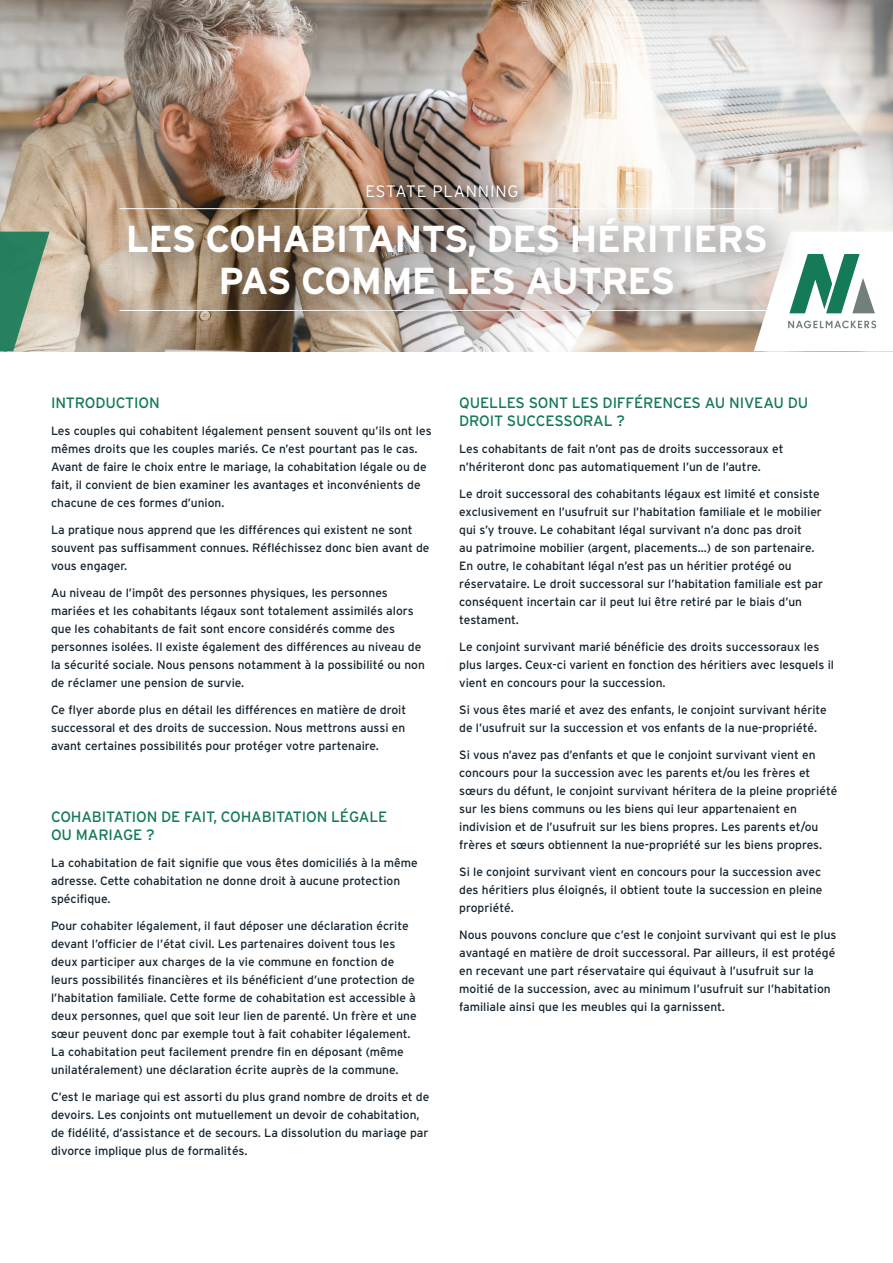
<style>
.page{position:relative;width:893px;height:1263px;background:#fff}
.page>*{position:absolute;margin:0;border:0;box-sizing:border-box;transform-origin:0 0}
.Titel{font:700 37.5px/42px "Interstate";letter-spacing:-.02em;color:#fff;text-align:center}
.Titre_du_chapitre_-_Aligner_à_gauche{font:300 16.5px "Interstate";letter-spacing:.05em;color:#fff}
.Titre_-_Aligner_à_gauche{font:15px/18px "Interstate";letter-spacing:-.01em;color:#147a57}
.Corps_de_texte{font:12px/18px "Interstate";color:#16242e}
</style>
<div class="page">
<img style="left:0;top:0;width:893px;height:351px">
<svg style="left:0;top:232px;width:50px;height:119px;background:#6a9d81"></svg>
<svg style="left:754px;top:232px;width:139px;height:119px"></svg>
<div style="left:107px;top:198px;width:691px;height:131px;background:#231f20;opacity:.74"></div>
<div style="left:362px;top:181px;width:166px;height:27px;background:#231f20;opacity:.75"></div>
<p class="Titre_du_chapitre_-_Aligner_à_gauche" style="left:366px;top:181px;width:154px">ESTATE PLANNING</p>
<p class="Titel" style="left:126px;top:218px;width:644px">LES COHABITANTS, DES HÉRITIERS<br>PAS COMME LES AUTRES</p>
<p class="Titre_-_Aligner_à_gauche" style="left:51px;top:394px;width:110px">INTRODUCTION</p>
<p class="Corps_de_texte" style="left:51px;top:422px;width:382px">Les couples qui cohabitent légalement pensent souvent qu’ils ont les mêmes droits que les couples mariés. Ce n’est pourtant pas le cas.<br>Avant de faire le choix entre le mariage, la cohabitation légale ou de fait, il convient de bien examiner les avantages et inconvénients de chacune de ces formes d’union.</p>
<p class="Corps_de_texte" style="left:51px;top:521px;width:380px">La pratique nous apprend que les différences qui existent ne sont souvent pas suffisamment connues. Réfléchissez donc bien avant de vous engager.</p>
<p class="Corps_de_texte" style="left:51px;top:584px;width:375px">Au niveau de l’impôt des personnes physiques, les personnes mariées et les cohabitants légaux sont totalement assimilés alors que les cohabitants de fait sont encore considérés comme des personnes isolées. Il existe également des différences au niveau de la sécurité sociale. Nous pensons notamment à la possibilité ou non de réclamer une pension de survie.</p>
<p class="Corps_de_texte" style="left:51px;top:701px;width:357px;text-align:justify">Ce flyer aborde plus en détail les différences en matière de droit successoral et des droits de succession. Nous mettrons aussi en avant certaines possibilités pour protéger votre partenaire.</p>
<p class="Titre_-_Aligner_à_gauche" style="left:51px;top:808px;width:338px">COHABITATION DE FAIT, COHABITATION LÉGALE<br>OU MARIAGE ?</p>
<p class="Corps_de_texte" style="left:51px;top:854px;width:368px">La cohabitation de fait signifie que vous êtes domiciliés à la même adresse. Cette cohabitation ne donne droit à aucune protection spécifique.</p>
<p class="Corps_de_texte" style="left:51px;top:917px;width:367px">Pour cohabiter légalement, il faut déposer une déclaration écrite devant l’officier de l’état civil. Les partenaires doivent tous les deux participer aux charges de la vie commune en fonction de leurs possibilités financières et ils bénéficient d’une protection de l’habitation familiale. Cette forme de cohabitation est accessible à deux personnes, quel que soit leur lien de parenté. Un frère et une sœur peuvent donc par exemple tout à fait cohabiter légalement.<br>La cohabitation peut facilement prendre fin en déposant (même unilatéralement) une déclaration écrite auprès de la commune.</p>
<p class="Corps_de_texte" style="left:51px;top:1088px;width:380px">C’est le mariage qui est assorti du plus grand nombre de droits et de devoirs. Les conjoints ont mutuellement un devoir de cohabitation, de fidélité, d’assistance et de secours. La dissolution du mariage par divorce implique plus de formalités.</p>
<p class="Titre_-_Aligner_à_gauche" style="left:459px;top:394px;width:351px">QUELLES SONT LES DIFFÉRENCES AU NIVEAU DU<br>DROIT SUCCESSORAL ?</p>
<p class="Corps_de_texte" style="left:459px;top:440px;width:326px">Les cohabitants de fait n’ont pas de droits successoraux et n’hériteront donc pas automatiquement l’un de l’autre.</p>
<p class="Corps_de_texte" style="left:459px;top:485px;width:365px">Le droit successoral des cohabitants légaux est limité et consiste exclusivement en l’usufruit sur l’habitation familiale et le mobilier qui s’y trouve. Le cohabitant légal survivant n’a donc pas droit<br>au patrimoine mobilier (argent, placements...) de son partenaire.<br>En outre, le cohabitant légal n’est pas un héritier protégé ou réservataire. Le droit successoral sur l’habitation familiale est par conséquent incertain car il peut lui être retiré par le biais d’un testament.</p>
<p class="Corps_de_texte" style="left:459px;top:638px;width:376px">Le conjoint survivant marié bénéficie des droits successoraux les plus larges. Ceux-ci varient en fonction des héritiers avec lesquels il vient en concours pour la succession.</p>
<p class="Corps_de_texte" style="left:459px;top:701px;width:369px">Si vous êtes marié et avez des enfants, le conjoint survivant hérite de l’usufruit sur la succession et vos enfants de la nue-propriété.</p>
<p class="Corps_de_texte" style="left:459px;top:746px;width:380px">Si vous n’avez pas d’enfants et que le conjoint survivant vient en concours pour la succession avec les parents et/ou les frères et sœurs du défunt, le conjoint survivant héritera de la pleine propriété sur les biens communs ou les biens qui leur appartenaient en indivision et de l’usufruit sur les biens propres. Les parents et/ou frères et sœurs obtiennent la nue-propriété sur les biens propres.</p>
<p class="Corps_de_texte" style="left:459px;top:863px;width:365px;text-align:justify">Si le conjoint survivant vient en concours pour la succession avec des héritiers plus éloignés, il obtient toute la succession en pleine propriété.</p>
<p class="Corps_de_texte" style="left:459px;top:926px;width:379px">Nous pouvons conclure que c’est le conjoint survivant qui est le plus avantagé en matière de droit successoral. Par ailleurs, il est protégé en recevant une part réservataire qui équivaut à l’usufruit sur la moitié de la succession, avec au minimum l’usufruit sur l’habitation familiale ainsi que les meubles qui la garnissent.</p>
</div>
